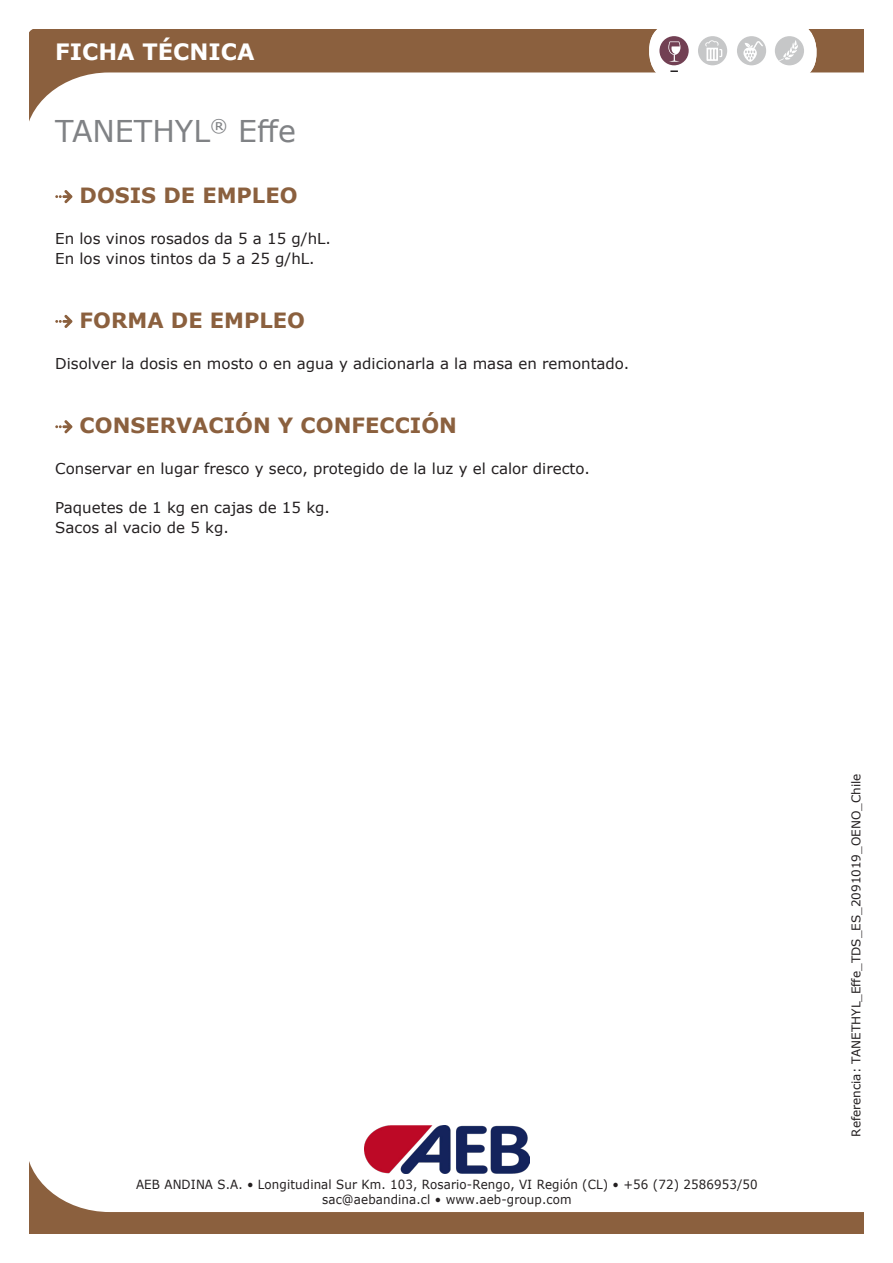
<style>
.page{position:relative;width:893px;height:1263px;background:#fff}
.page>*{position:absolute;margin:0;border:0;box-sizing:border-box;transform-origin:0 0}
.t1{font:30px "Verdana";color:#808285}
.t2{font:700 22.5px "Verdana";color:#fff}
.t3{font:700 21px "Verdana";color:#8b603e}
.t4{font:15px "Verdana";color:#231f20}
.t5{font:12.6px/15.1px "Verdana";letter-spacing:.01em;color:#231f20;text-align:center;scale:.94 1}
.t6{font:12px "Verdana";color:#231f20}
</style>
<div class="page">
<svg style="left:30px;top:30px;width:833px;height:89px"></svg>
<div style="left:649px;top:22px;width:167px;height:60px;background:#fff;border-radius:28px"></div>
<svg style="left:670px;top:70px;width:8px;height:2px"></svg>
<div style="left:775px;top:36px;width:29px;height:29px;background:#c6c7c8;border-radius:50%"></div>
<svg style="left:779px;top:40px;width:19px;height:21px"></svg>
<div style="left:737px;top:36px;width:29px;height:29px;background:#c6c7c8;border-radius:50%"></div>
<div style="left:659px;top:36px;width:30px;height:29px;background:#724053;border-radius:50%"></div>
<div style="left:698px;top:36px;width:29px;height:29px;background:#c6c7c8;border-radius:50%"></div>
<svg style="left:705px;top:40px;width:17px;height:21px"></svg>
<svg style="left:668px;top:41px;width:12px;height:21px"></svg>
<svg style="left:743px;top:41px;width:20px;height:21px"></svg>
<svg style="left:30px;top:1161px;width:834px;height:72px"></svg>
<img style="left:365px;top:1125px;width:164px;height:49px">
<svg style="left:55px;top:190px;width:17px;height:13px"></svg>
<svg style="left:55px;top:315px;width:17px;height:13px"></svg>
<svg style="left:55px;top:420px;width:17px;height:13px"></svg>
<h2 class="t2" style="left:55px;top:36px;width:201px">FICHA TÉCNICA</h2>
<p class="t1" style="left:55px;top:110px;width:242px">TANETHYL<sup>®</sup> Effe</p>
<p class="t3" style="left:80px;top:181px;width:219px">DOSIS DE EMPLEO</p>
<p class="t4" style="left:55px;top:228px;width:277px">En los vinos rosados da 5 a 15 g/hL.</p>
<p class="t4" style="left:55px;top:248px;width:261px">En los vinos tintos da 5 a 25 g/hL.</p>
<p class="t3" style="left:80px;top:305px;width:227px">FORMA DE EMPLEO</p>
<p class="t4" style="left:55px;top:353px;width:575px">Disolver la dosis en mosto o en agua y adicionarla a la masa en remontado.</p>
<p class="t3" style="left:80px;top:411px;width:379px">CONSERVACIÓN Y CONFECCIÓN</p>
<p class="t4" style="left:55px;top:459px;width:536px">Conservar en lugar fresco y seco, protegido de la luz y el calor directo.</p>
<p class="t4" style="left:55px;top:498px;width:276px">Paquetes de 1 kg en cajas de 15 kg.</p>
<p class="t4" style="left:55px;top:517px;width:175px">Sacos al vacio de 5 kg.</p>
<p class="t5" style="left:136px;top:1177px;width:663px">AEB ANDINA S.A. • Longitudinal Sur Km. 103, Rosario-Rengo, VI Región (CL) • +56 (72) 2586953/50 sac@aebandina.cl • www.aeb-group.com</p>
<p class="t6" style="left:848px;top:1136px;width:364px;rotate:-90deg">Referencia: TANETHYL_Effe_TDS_ES_2091019_OENO_Chile</p>
</div>
